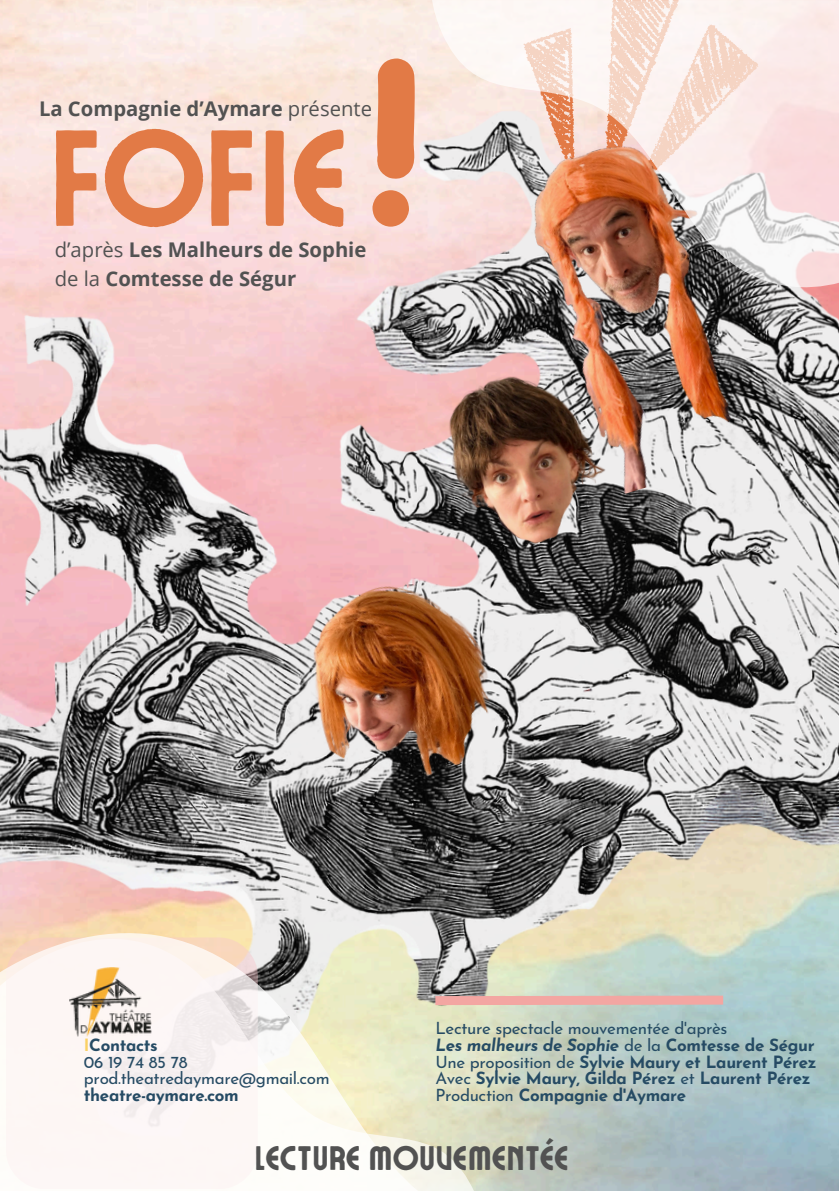
<style>
.page{position:relative;width:839px;height:1191px;background:#fff}
.page>*{position:absolute;margin:0;border:0;box-sizing:border-box;transform-origin:0 0}
.t1{font:136.4px "Ayr Lucidity Condensed";letter-spacing:-.015em;color:#e27a46}
.t2{font:34px "Ayr Lucidity Condensed";letter-spacing:-.015em;color:#525252}
.t3{font:700 20.2px/28.2px "Open Sans";color:#525252}
.t4{font:700 17px "Josefin Sans";letter-spacing:-.02em;color:#264b64}
.t5{font:17px "Josefin Sans";letter-spacing:-.02em;color:#264b64}
.t6{font:italic 700 17px "Josefin Sans";letter-spacing:-.02em;color:#264b64}
.s1{font-weight:400}
.s2{color:#fbd164}
.s3{font-weight:400;font-style:normal}
.s4{font-style:normal}
</style>
<div class="page">
<img style="left:0;top:0;width:838px;height:1191px">
<img style="left:749px;top:288px;width:25px;height:209px">
<img style="left:341px;top:208px;width:408px;height:516px">
<img style="left:201px;top:495px;width:357px;height:415px">
<svg style="left:432px;top:0;width:406px;height:288px"></svg>
<svg style="left:372px;top:190px;width:37px;height:36px"></svg>
<svg style="left:377px;top:58px;width:37px;height:121px;background:#e48354"></svg>
<svg style="left:0;top:932px;width:702px;height:259px"></svg>
<img style="left:69px;top:967px;width:83px;height:69px">
<div style="left:435px;top:996px;width:288px;height:9px;background:#f3a6a2"></div>
<p class="t3" style="left:39px;top:94px;width:334px">La Compagnie d’Aymare <span class="s1">présente</span></p>
<p class="t1" style="left:49px;top:90px;width:303px">FOFIE</p>
<p class="t3" style="left:55px;top:235px;width:313px"><span class="s1">d’après</span> Les Malheurs de Sophie <span class="s1">de la</span> Comtesse de Ségur</p>
<h1 class="t4" style="left:84px;top:1038px;width:75px"><span class="s2">I</span>Contacts</h1>
<h3 class="t5" style="left:84px;top:1055px;width:105px">06 19 74 85 78</h3>
<p class="t5" style="left:84px;top:1072px;width:247px">prod.theatredaymare@gmail.com</p>
<p class="t4" style="left:84px;top:1089px;width:156px">theatre-aymare.com</p>
<h3 class="t5" style="left:435px;top:1021px;width:293px">Lecture spectacle mouvementée d'après</h3>
<p class="t6" style="left:435px;top:1038px;width:381px">Les malheurs de Sophie <span class="s3">de la</span> <span class="s4">Comtesse de Ségur</span></p>
<p class="t4" style="left:435px;top:1055px;width:383px"><span class="s1">Une proposition de</span> Sylvie Maury et Laurent Pérez</p>
<p class="t4" style="left:435px;top:1072px;width:377px"><span class="s1">Avec</span> Sylvie Maury, Gilda Pérez <span class="s1">et</span> Laurent Pérez</p>
<p class="t4" style="left:435px;top:1089px;width:252px"><span class="s1">Production</span> Compagnie d'Aymare</p>
<p class="t2" style="left:254px;top:1136px;width:316px">LECTURE MOUVEMENTÉE</p>
</div>
